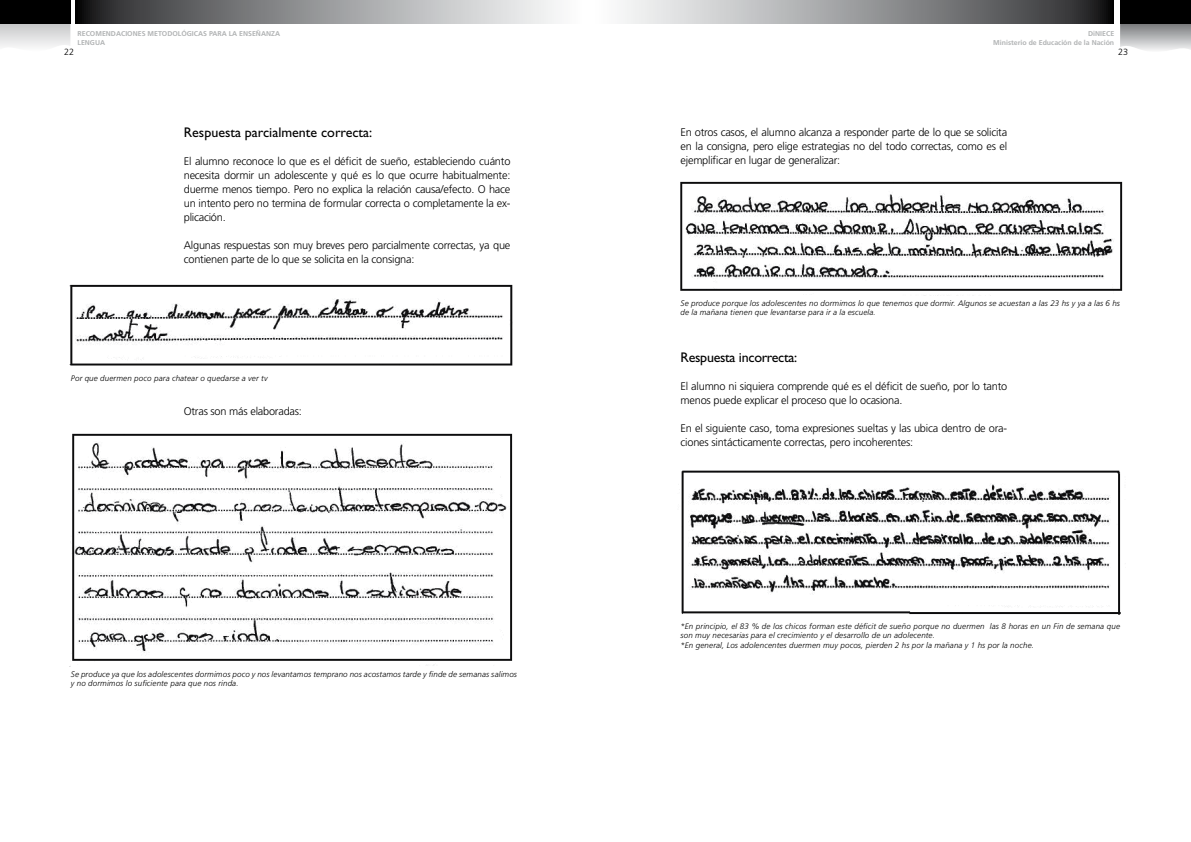
<style>
.page{position:relative;width:1191px;height:842px;background:#fff}
.page>*{position:absolute;margin:0;border:0;box-sizing:border-box;transform-origin:0 0}
.t1{font:14px "Gill Sans";color:#000}
.t2{font:14px "Gill Sans";letter-spacing:-.02em;color:#000}
.t3{font:300 11px/14px "Frutiger";letter-spacing:-.02em;color:#000}
.t4{font:300 9px "Frutiger";color:#000}
.t5{font:italic 300 8px/9.6px "Frutiger";letter-spacing:.015em;color:#000}
.t6{font:700 7px/9px "Frutiger";color:#b1b3b4}
</style>
<div class="page">
<svg style="left:0;top:23px;width:70px;height:24px"></svg>
<div style="left:0;top:0;width:70px;height:23px;background:#000"></div>
<svg style="left:76px;top:0;width:480px;height:23px"></svg>
<svg style="left:1120px;top:23px;width:71px;height:28px"></svg>
<div style="left:1120px;top:0;width:71px;height:23px;background:#000"></div>
<svg style="left:623px;top:0;width:490px;height:23px"></svg>
<img style="left:69px;top:284px;width:444px;height:82px">
<img style="left:69px;top:433px;width:444px;height:234px">
<img style="left:680px;top:181px;width:443px;height:110px">
<img style="left:681px;top:470px;width:440px;height:145px">
<p class="t6" style="left:77px;top:29px;width:204px">RECOMENDACIONES METODOLÓGICAS PARA LA ENSEÑANZA<br>LENGUA</p>
<p class="t4" style="left:64px;top:47px;width:12px">22</p>
<p class="t1" style="left:184px;top:124px;width:190px">Respuesta parcialmente correcta:</p>
<p class="t3" style="left:184px;top:154px;width:328px;text-align:justify">El alumno reconoce lo que es el déficit de sueño, estableciendo cuánto necesita dormir un adolescente y qué es lo que ocurre habitualmente: duerme menos tiempo. Pero no explica la relación causa/efecto. O hace un intento pero no termina de formular correcta o completamente la ex&shy;plicación.</p>
<p class="t3" style="left:184px;top:238px;width:328px">Algunas respuestas son muy breves pero parcialmente correctas, ya que contienen parte de lo que se solicita en la consigna:</p>
<p class="t5" style="left:71px;top:374px;width:198px">Por que duermen poco para chatear o quedarse a ver tv</p>
<p class="t3" style="left:184px;top:404px;width:120px">Otras son más elaboradas:</p>
<p class="t5" style="left:71px;top:669px;width:447px">Se produce ya que los adolescentes dormimos poco y nos levantamos temprano nos acostamos tarde y finde de semanas salimos y no dormimos lo suficiente para que nos rinda.</p>
<p class="t6" style="left:993px;top:29px;width:122px;text-align:right">DiNIECE<br>Ministerio de Educación de la Nación</p>
<p class="t3" style="left:680px;top:125px;width:328px;text-align:justify">En otros casos, el alumno alcanza a responder parte de lo que se solicita en la consigna, pero elige estrategias no del todo correctas, como es el ejemplificar en lugar de generalizar:</p>
<p class="t4" style="left:1118px;top:47px;width:12px">23</p>
<p class="t5" style="left:680px;top:298px;width:441px">Se produce porque los adolescentes no dormimos lo que tenemos que dormir. Algunos se acuestan a las 23 hs y ya a las 6 hs de la mañana tienen que levantarse para ir a la escuela.</p>
<p class="t2" style="left:680px;top:349px;width:118px">Respuesta incorrecta:</p>
<p class="t3" style="left:680px;top:379px;width:328px">El alumno ni siquiera comprende qué es el déficit de sueño, por lo tanto menos puede explicar el proceso que lo ocasiona.</p>
<p class="t3" style="left:680px;top:421px;width:328px">En el siguiente caso, toma expresiones sueltas y las ubica dentro de ora&shy;ciones sintácticamente correctas, pero incoherentes:</p>
<p class="t5" style="left:680px;top:621px;width:441px">*En principio, el 83 % de los chicos forman este déficit de sueño porque no duermen las 8 horas en un Fin de semana que son muy necesarias para el crecimiento y el desarrollo de un adolecente.<br>*En general, Los adolencentes duermen muy pocos, pierden 2 hs por la mañana y 1 hs por la noche.</p>
</div>
